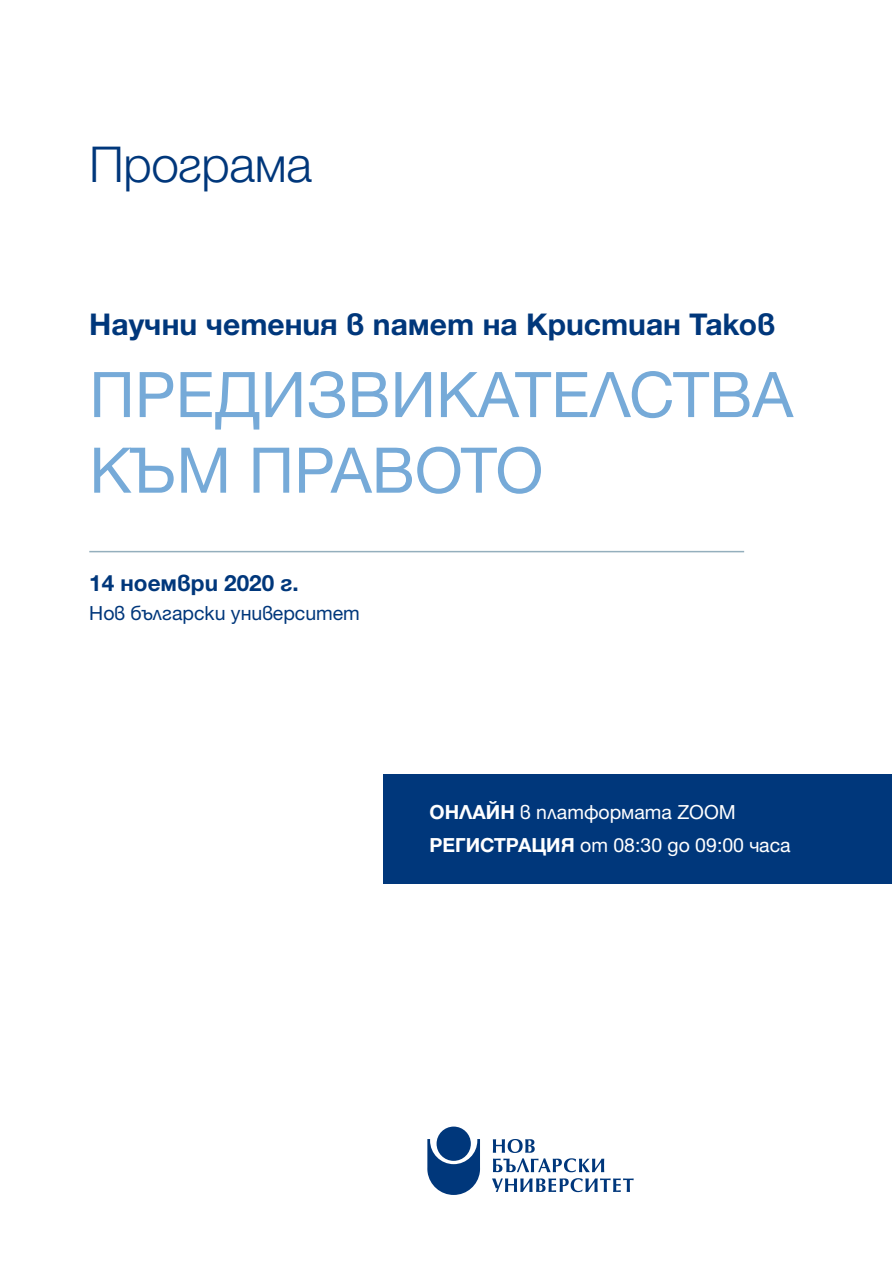
<style>
.page{position:relative;width:893px;height:1263px;background:#fff}
.page>*{position:absolute;margin:0;border:0;box-sizing:border-box;transform-origin:0 0}
.t1{font:63px/75.6px "Helen 2 Bg";color:#76aad8}
.t2{font:300 49.5px "Helen 2 Bg";letter-spacing:-.01em;color:#00377b}
.t3{font:700 30px "Helen 2 Bg";color:#00377b}
.t4{font:700 22.5px "Helen 2 Bg";color:#00377b}
.t5{font:19.5px/33.3px "Helen 2 Bg";color:#fff}
.t6{font:19.5px "Helen 2 Bg";color:#00377b}
.s1{font-weight:700}
</style>
<div class="page">
<div style="left:383px;top:775px;width:509px;height:109px;background:#00377b"></div>
<div style="left:437px;top:1126px;width:34px;height:35px;background:#00377b;border-radius:50%"></div>
<svg style="left:427px;top:1139px;width:53px;height:56px"></svg>
<svg style="left:493px;top:1139px;width:111px;height:33px"></svg>
<svg style="left:492px;top:1178px;width:142px;height:14px"></svg>
<hr style="left:89px;top:551px;width:655px;height:1px;background:#94afbd">
<h2 class="t2" style="left:89px;top:136px;width:224px">Програма</h2>
<h3 class="t3" style="left:89px;top:307px;width:688px">Научни четения в памет на Кристиан Таков</h3>
<h1 class="t1" style="left:89px;top:357px;width:705px">ПРЕДИЗВИКАТЕЛСТВА<br>КЪМ ПРАВОТО</h1>
<p class="t4" style="left:89px;top:571px;width:211px">14 ноември 2020 г.</p>
<p class="t6" style="left:89px;top:602px;width:272px">Нов български университет</p>
<p class="t5" style="left:430px;top:795px;width:363px"><span class="s1">ОНЛАЙН</span> в платформата ZOOM<br><span class="s1">РЕГИСТРАЦИЯ</span> от 08:30 до 09:00 часа</p>
</div>
